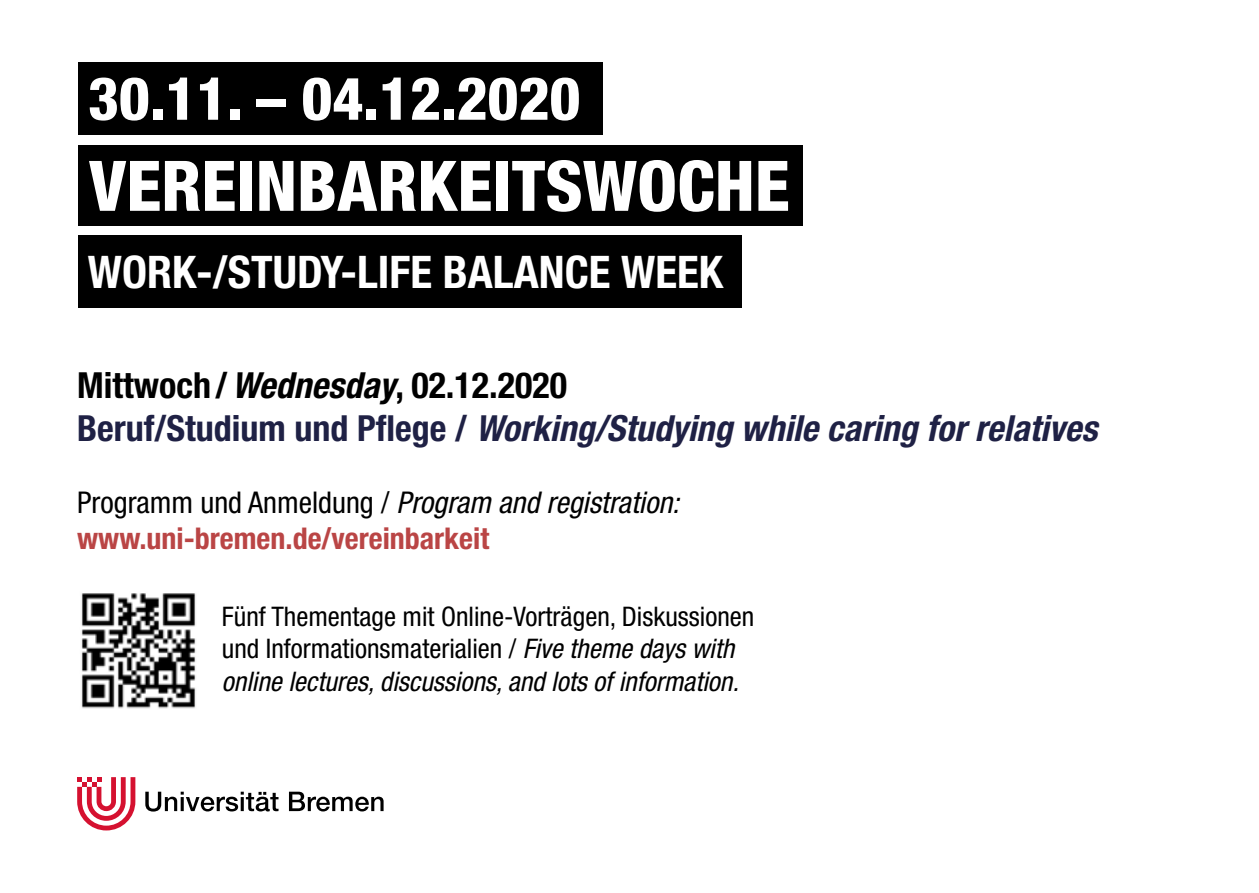
<style>
.page{position:relative;width:1259px;height:893px;background:#fff}
.page>*{position:absolute;margin:0;border:0;box-sizing:border-box;transform-origin:0 0}
.t1{font:800 condensed 69.9px "Helvetica Neue LT Pro";color:#fff}
.t2{font:800 condensed 59.7px "Helvetica Neue LT Pro";color:#fff}
.t3{font:700 condensed 45px "Helvetica Neue LT Pro";color:#fff}
.t4{font:italic 700 condensed 36px "Helvetica Neue LT Pro";color:#1f2145}
.t5{font:700 condensed 36px "Helvetica Neue LT Pro";color:#000}
.t6{font:italic condensed 30px "Helvetica Neue LT Pro";color:#000}
.t7{font:700 condensed 30px "Helvetica Neue LT Pro";color:#ba4545}
.t8{font:condensed 27px/32.4px "Helvetica Neue LT Pro";color:#000}
.s1{font-style:italic}
.s2{font-style:normal}
</style>
<div class="page">
<svg style="left:145px;top:792px;width:133px;height:19px"></svg>
<svg style="left:289px;top:792px;width:94px;height:19px"></svg>
<svg style="left:77px;top:777px;width:58px;height:53px"></svg>
<div style="left:78px;top:62px;width:525px;height:73px;background:#000"></div>
<div style="left:78px;top:146px;width:724px;height:80px;background:#000"></div>
<div style="left:78px;top:235px;width:664px;height:73px;background:#000"></div>
<img style="left:81px;top:593px;width:115px;height:116px">
<p class="t2" style="left:88px;top:62px;width:494px">30.11. – 04.12.2020</p>
<p class="t1" style="left:89px;top:143px;width:702px">VEREINBARKEITSWOCHE</p>
<p class="t3" style="left:88px;top:245px;width:636px">WORK-/STUDY-LIFE BALANCE WEEK</p>
<p class="t5" style="left:77px;top:363px;width:491px">Mittwoch/<span class="s1">Wednesday</span>, 02.12.2020</p>
<p class="t4" style="left:77px;top:407px;width:1021px"><span class="s2">Beruf/Studium und Pflege /</span> Working/Studying while caring for relatives</p>
<p class="t6" style="left:77px;top:485px;width:604px"><span class="s2">Programm und Anmeldung /</span> Program and registration:</p>
<p class="t7" style="left:77px;top:520px;width:413px">www.uni-bremen.de/vereinbarkeit</p>
<p class="t8" style="left:222px;top:600px;width:534px">Fünf Thementage mit Online-Vorträgen, Diskussionen und Informationsmaterialien / <span class="s1">Five theme days with online lectures, discussions, and lots of information.</span></p>
</div>
